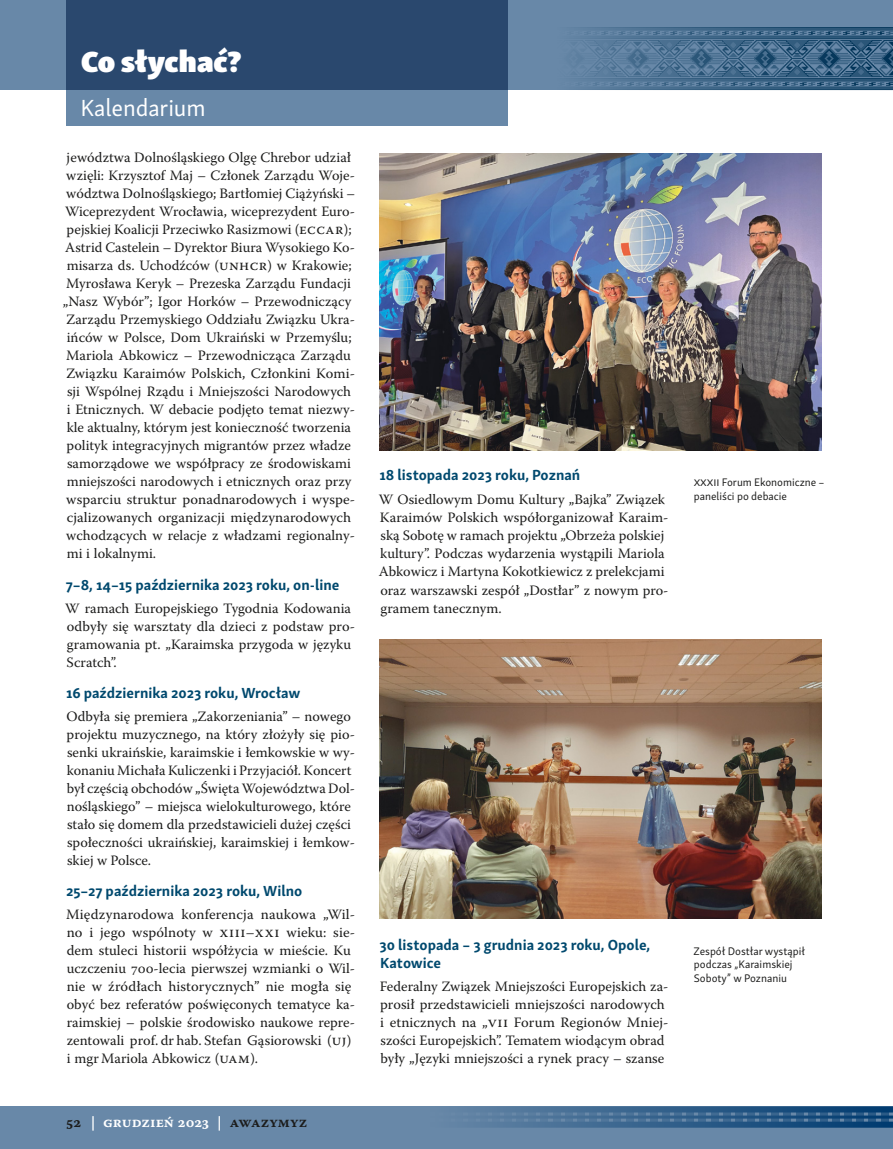
<style>
.page{position:relative;width:893px;height:1149px;background:#fff}
.page>*{position:absolute;margin:0;border:0;box-sizing:border-box;transform-origin:0 0}
.t1{font:30px "Skolar Sans PE Bl";color:#fff}
.section_subtitle{font:24px "Skolar Sans PE";letter-spacing:-.005em;color:#fff}
.crosshead_1{font:700 15px/18px "Skolar Sans PE";color:#00496e}
.t2{font:15px "Warnock Pro Semibold Capt";color:#fff}
.p4_narrow_noind{font:14.25px/18px "Warnock Pro";color:#1c1c1b}
.p4_narrow{font:14.25px/18px "Warnock Pro";color:#1c1c1b}
.t3{font:11.25px/13.5px "Skolar Sans PE";color:#1c1c1b}
.s1{font-size:15.3px}
.s2{color:#1c1c1b}
.s3{font-size:12px}
</style>
<div class="page">
<div style="left:0;top:0;width:893px;height:90px;background:#6888a8"></div>
<div style="left:0;top:1106px;width:893px;height:42px;background:#6888a8"></div>
<svg style="left:476px;top:1106px;width:417px;height:21px"></svg>
<svg style="left:66px;top:0;width:442px;height:126px;background:#3d5b7f"></svg>
<svg style="left:446px;top:27px;width:447px;height:63px"></svg>
<img style="left:380px;top:153px;width:442px;height:297px">
<img style="left:380px;top:639px;width:442px;height:279px">
<h1 class="t1" style="left:81px;top:35px;width:162px">Co słychać?</h1>
<p class="section_subtitle" style="left:80px;top:90px;width:127px">Kalendarium</p>
<p class="p4_narrow" style="left:63px;top:148px;width:294px">jewództwa Dolnośląskiego Olgę Chrebor udział wzięli: Krzysztof Maj – Członek Zarządu Woje&shy;wództwa Dolnośląskiego; Bartłomiej Ciążyński – Wiceprezydent Wrocławia, wiceprezydent Euro&shy;pejskiej Koalicji Przeciwko Rasizmowi (<span class="s1">ECCAR</span>); Astrid Castelein – Dyrektor Biura Wysokiego Ko&shy;misarza ds. Uchodźców (<span class="s1">UNHCR</span>) w Krakowie; Myrosława Keryk – Prezeska Zarządu Fundacji „Nasz Wybór”; Igor Horków – Przewodniczący Zarządu Przemyskiego Oddziału Związku Ukra&shy;ińców w Polsce, Dom Ukraiński w Przemyślu; Mariola Abkowicz – Przewodnicząca Zarządu Związku Karaimów Polskich, Członkini Komi&shy;sji Wspólnej Rządu i Mniejszości Narodowych<br>i Etnicznych. W debacie podjęto temat niezwy&shy;kle aktualny, którym jest konieczność tworzenia polityk integracyjnych migrantów przez władze samorządowe we współpracy ze środowiskami mniejszości narodowych i etnicznych oraz przy wsparciu struktur ponadnarodowych i wyspe&shy;cjalizowanych organizacji międzynarodowych wchodzących w relacje z władzami regionalny&shy;mi i lokalnymi.</p>
<p class="crosshead_1" style="left:66px;top:574px;width:275px">7–8, 14–15 października 2023 roku, on-line</p>
<p class="p4_narrow_noind" style="left:65px;top:598px;width:291px">W ramach Europejskiego Tygodnia Kodowania odbyły się warsztaty dla dzieci z podstaw pro&shy;gramowania pt. „Karaimska przygoda w języku Scratch”.</p>
<p class="crosshead_1" style="left:66px;top:682px;width:236px">16 października 2023 roku, Wrocław</p>
<p class="p4_narrow_noind" style="left:67px;top:706px;width:290px">Odbyła się premiera „Zakorzeniania” – nowego projektu muzycznego, na który złożyły się pio&shy;senki ukraińskie, karaimskie i łemkowskie w wy&shy;konaniu Michała Kuliczenki i Przyjaciół. Koncert był częścią obchodów „Święta Województwa Dol&shy;nośląskiego” – miejsca wielokulturowego, które stało się domem dla przedstawicieli dużej części społeczności ukraińskiej, karaimskiej i łemkow&shy;skiej w Polsce.</p>
<p class="crosshead_1" style="left:66px;top:880px;width:238px">25–27 października 2023 roku, Wilno</p>
<p class="p4_narrow_noind" style="left:66px;top:904px;width:290px">Międzynarodowa konferencja naukowa „Wil&shy;no i jego wspólnoty w <span class="s1">XIII</span>–<span class="s1">XXI</span> wieku: sie&shy;dem stuleci historii współżycia w mieście. Ku uczczeniu 700-lecia pierwszej wzmianki o Wil&shy;nie w źródłach historycznych” nie mogła się obyć bez referatów poświęconych tematyce ka&shy;raimskiej – polskie środowisko naukowe repre&shy;zentowali prof. dr hab. Stefan Gąsiorowski (<span class="s1">UJ</span>) i mgr Mariola Abkowicz (<span class="s1">UAM</span>).</p>
<p class="t2" style="left:66px;top:1112px;width:242px"><span class="s2">52</span> | grudzień 2023 | <span class="s2">AWAZYMYZ</span></p>
<p class="crosshead_1" style="left:380px;top:464px;width:202px">18 listopada 2023 roku, Poznań</p>
<p class="p4_narrow_noind" style="left:379px;top:490px;width:291px">W Osiedlowym Domu Kultury „Bajka” Związek Karaimów Polskich współorganizował Karaim&shy;ską Sobotę w ramach projektu „Obrzeża polskiej kultury”. Podczas wydarzenia wystąpili Mariola Abkowicz i Martyna Kokotkiewicz z prelekcjami oraz warszawski zespół „Dostłar” z nowym pro&shy;gramem tanecznym.</p>
<p class="crosshead_1" style="left:380px;top:934px;width:272px">30 listopada – 3 grudnia 2023 roku, Opole,<br>Katowice</p>
<p class="p4_narrow_noind" style="left:380px;top:976px;width:290px">Federalny Związek Mniejszości Europejskich za&shy;prosił przedstawicieli mniejszości narodowych i etnicznych na „<span class="s1">VII</span> Forum Regionów Mniej&shy;szości Europejskich”. Tematem wiodącym obrad były „Języki mniejszości a rynek pracy – szanse</p>
<p class="t3" style="left:694px;top:475px;width:132px"><span class="s3">XXXII</span> Forum Ekonomiczne – paneliści po debacie</p>
<p class="t3" style="left:693px;top:943px;width:113px">Zespół Dostłar wystąpił podczas „Karaimskiej<br>Soboty” w Poznaniu</p>
</div>
